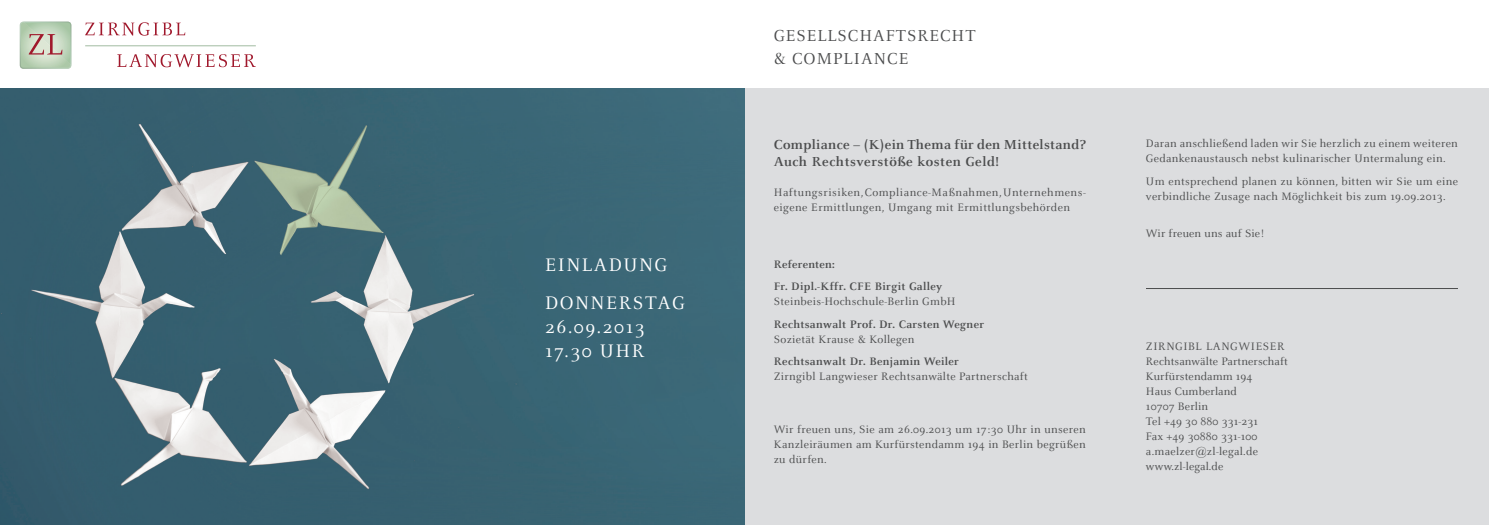
<style>
.page{position:relative;width:1489px;height:525px;background:#fff}
.page>*{position:absolute;margin:0;border:0;box-sizing:border-box;transform-origin:0 0}
.t1{font:20px "Celeste OT";letter-spacing:.075em;color:#fff}
.t2{font:17.5px "Celeste OT";letter-spacing:.05em;color:#4b4c4d}
.t3{font:700 14.38px/17.5px "Celeste";letter-spacing:.025em;color:#4b4c4d}
.t4{font:11.88px/15px "Celeste OT";letter-spacing:.025em;color:#4b4c4d;text-align:justify}
.t5{font:700 11.88px "Celeste";letter-spacing:.025em;color:#4b4c4d}
.t6{font:11.88px "Celeste OT";letter-spacing:.045em;color:#4b4c4d}
.t7{font:11.88px "Celeste OT";letter-spacing:.05em;color:#4b4c4d}
</style>
<div class="page">
<div style="left:744px;top:89px;width:744px;height:435px;background:#dcdddf"></div>
<img style="left:0;top:89px;width:744px;height:435px">
<hr style="left:1145px;top:288px;width:312px;height:1px;background:#4b4c4d">
<svg style="left:117px;top:54px;width:139px;height:13px"></svg>
<svg style="left:20px;top:22px;width:51px;height:47px;background:#bdc7b1"></svg>
<hr style="left:85px;top:45px;width:171px;height:1px;background:#abc2ab">
<svg style="left:85px;top:22px;width:100px;height:14px"></svg>
<p class="t1" style="left:545px;top:253px;width:124px">EINLADUNG</p>
<p class="t1" style="left:545px;top:291px;width:141px">DONNERSTAG</p>
<p class="t1" style="left:545px;top:315px;width:101px">26.09.2013</p>
<p class="t1" style="left:545px;top:339px;width:101px">17.30 UHR</p>
<p class="t2" style="left:773px;top:25px;width:203px">GESELLSCHAFTSRECHT</p>
<p class="t2" style="left:773px;top:48px;width:136px">&amp; COMPLIANCE</p>
<p class="t3" style="left:773px;top:136px;width:313px">Compliance – (K)ein Thema für den Mittelstand?<br>Auch Rechtsverstöße kosten Geld!</p>
<p class="t6" style="left:773px;top:186px;width:313px">Haftungsrisiken, Compliance-Maßnahmen, Unternehmens-</p>
<p class="t4" style="left:773px;top:200px;width:298px">eigene Ermittlungen, Umgang mit Ermittlungsbehörden</p>
<p class="t5" style="left:773px;top:257px;width:63px">Referenten:</p>
<p class="t5" style="left:773px;top:280px;width:170px">Fr. Dipl.-Kffr. CFE Birgit Galley</p>
<p class="t4" style="left:773px;top:294px;width:183px">Steinbeis-Hochschule-Berlin GmbH</p>
<p class="t5" style="left:773px;top:317px;width:212px">Rechtsanwalt Prof. Dr. Carsten Wegner</p>
<p class="t4" style="left:773px;top:331px;width:142px">Sozietät Krause &amp; Kollegen</p>
<p class="t5" style="left:773px;top:355px;width:187px">Rechtsanwalt Dr. Benjamin Weiler</p>
<p class="t4" style="left:773px;top:369px;width:256px">Zirngibl Langwieser Rechtsanwälte Partnerschaft</p>
<p class="t4" style="left:773px;top:421px;width:313px">Wir freuen uns, Sie am 26.09.2013 um 17:30 Uhr in unseren Kanzleiräumen am Kurfürstendamm 194 in Berlin begrüßen zu dürfen.</p>
<p class="t4" style="left:1145px;top:136px;width:313px">Daran anschließend laden wir Sie herzlich zu einem weiteren</p>
<p class="t4" style="left:1145px;top:151px;width:301px">Gedankenaustausch nebst kulinarischer Untermalung ein.</p>
<p class="t4" style="left:1145px;top:173px;width:313px">Um entsprechend planen zu können, bitten wir Sie um eine verbindliche Zusage nach Möglichkeit bis zum 19.09.2013.</p>
<p class="t4" style="left:1145px;top:226px;width:119px">Wir freuen uns auf Sie!</p>
<p class="t7" style="left:1145px;top:339px;width:140px">ZIRNGIBL LANGWIESER</p>
<p class="t4" style="left:1145px;top:353px;width:143px">Rechtsanwälte Partnerschaft</p>
<p class="t4" style="left:1145px;top:368px;width:108px">Kurfürstendamm 194</p>
<p class="t4" style="left:1145px;top:383px;width:92px">Haus Cumberland</p>
<p class="t4" style="left:1145px;top:398px;width:64px">10707 Berlin</p>
<p class="t4" style="left:1145px;top:413px;width:114px">Tel +49 30 880 331-231</p>
<p class="t4" style="left:1145px;top:428px;width:113px">Fax +49 30880 331-100</p>
<p class="t4" style="left:1145px;top:443px;width:113px">a.maelzer@zl-legal.de</p>
<p class="t4" style="left:1145px;top:458px;width:79px">www.zl-legal.de</p>
</div>
